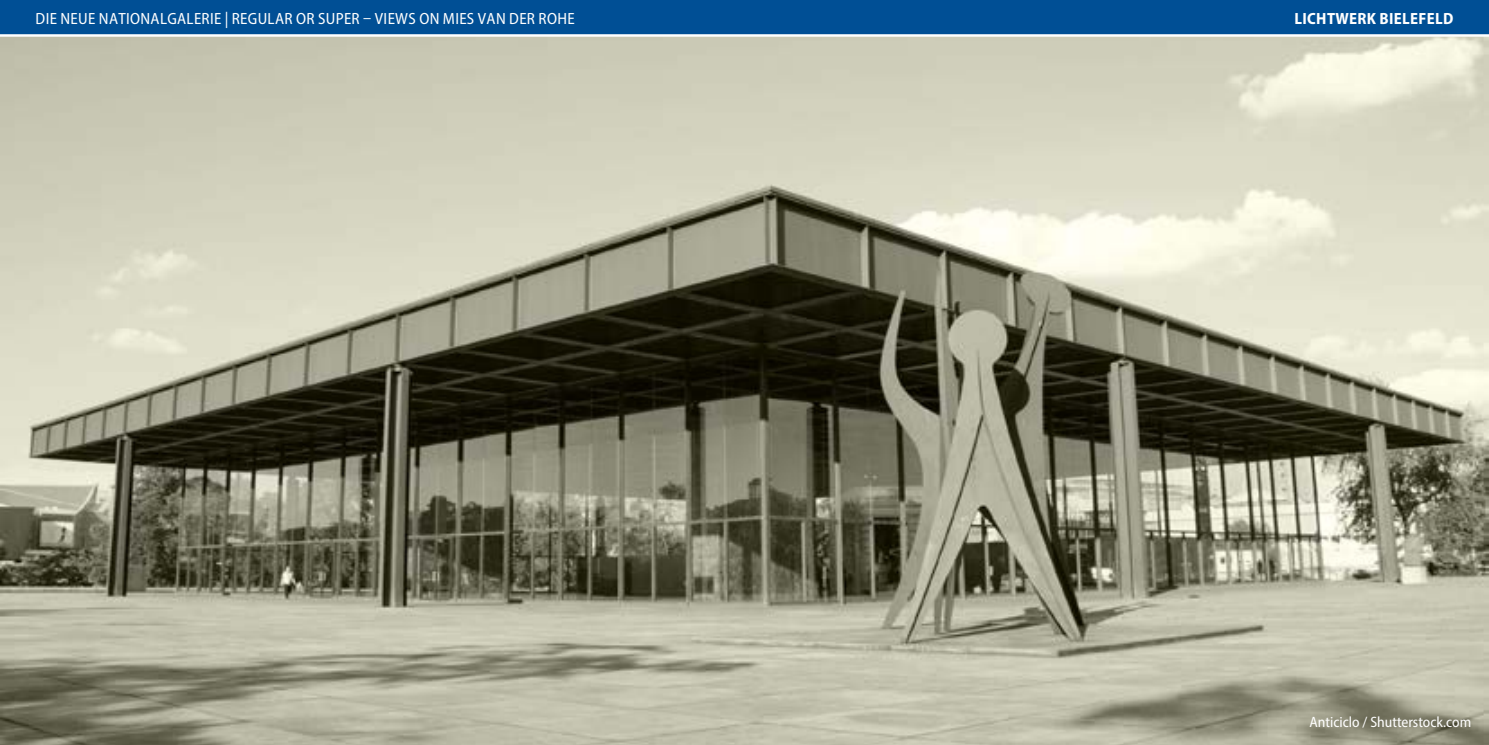
<style>
.page{position:relative;width:1489px;height:745px;background:#fff}
.page>*{position:absolute;margin:0;border:0;box-sizing:border-box;transform-origin:0 0}
.t1{font:semi-condensed 16.25px "Myriad Pro";letter-spacing:.02em;color:#fff}
.t2{font:700 semi-condensed 16.25px "Myriad Pro";letter-spacing:.02em;color:#fff}
.t3{font:semi-condensed 15px "Myriad Pro";color:#fff}
</style>
<div class="page">
<img style="left:0;top:37px;width:1488px;height:707px">
<div style="left:0;top:0;width:1488px;height:35px;background:#004f95"></div>
<hr style="left:0;top:34px;width:1488px;height:3px;background:#fff">
<p class="t1" style="left:36px;top:8px;width:540px">DIE NEUE NATIONALGALERIE | REGULAR OR SUPER – VIEWS ON MIES VAN DER ROHE</p>
<p class="t2" style="left:1294px;top:8px;width:160px">LICHTWERK BIELEFELD</p>
<p class="t3" style="left:1309px;top:712px;width:163px">Anticiclo / Shutterstock.com</p>
</div>
